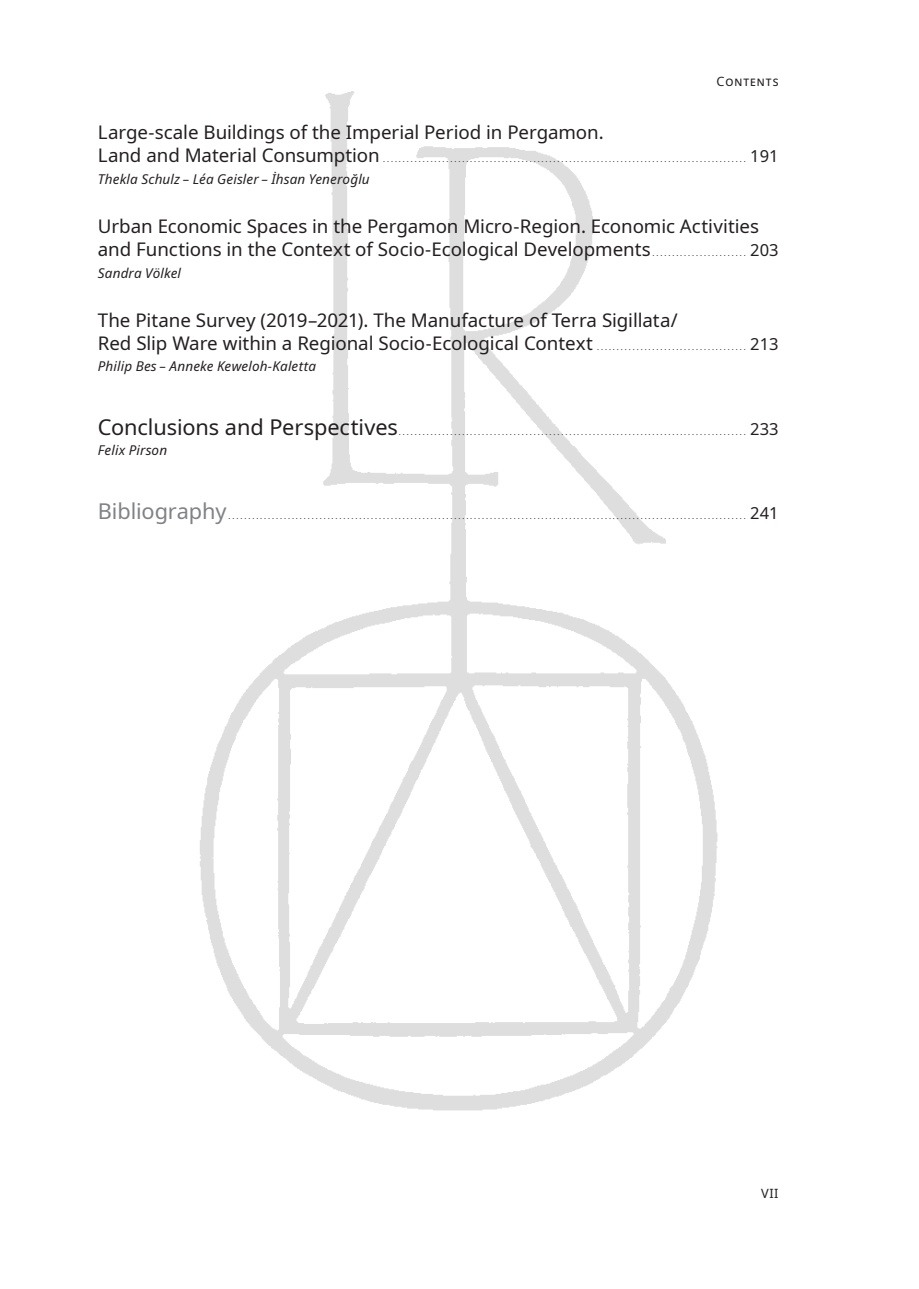
<style>
.page{position:relative;width:919px;height:1289px;background:#fff}
.page>*{position:absolute;margin:0;border:0;box-sizing:border-box;transform-origin:0 0}
.t1{font:21.75px "Noto Sans";letter-spacing:-.005em;color:#231f20}
.t2{font:21.75px "Noto Sans";letter-spacing:-.005em;color:#808285}
.t3{font:18.75px/23.2px "Noto Sans";letter-spacing:-.005em;color:#231f20}
.t4{font:italic 13.5px "Noto Sans";letter-spacing:.01em;color:#231f20}
.t5{font:12.75px "Noto Sans";letter-spacing:.055em;color:#231f20}
.t6{font:7.5px "Noto Sans";color:#231f20}
.s1{font-size:16.5px}
</style>
<div class="page">
<img style="left:200px;top:91px;width:518px;height:1020px">
<h3 class="t5" style="left:716px;top:73px;width:63px">Contents</h3>
<h2 class="t3" style="left:98px;top:121px;width:504px">Large-scale Buildings of the Imperial Period in Pergamon.<br>Land and Material Consumption</h2>
<p class="t6" style="left:383px;top:154px;width:397px">. . . . . . . . . . . . . . . . . . . . . . . . . . . . . . . . . . . . . . . . . . . . . . . . . . . . . . . . . . . . . . . . . . . . . . . . . . . . . . . . . . . . . . . . . . . . <span class="s1">191</span></p>
<h3 class="t4" style="left:98px;top:169px;width:273px">Thekla Schulz – Léa Geisler – İhsan Yeneroğlu</h3>
<h2 class="t3" style="left:98px;top:215px;width:662px">Urban Economic Spaces in the Pergamon Micro-Region . Economic Activities and Functions in the Context of Socio-Ecological Developments</h2>
<p class="t6" style="left:652px;top:248px;width:127px">. . . . . . . . . . . . . . . . . . . . . . . . <span class="s1">203</span></p>
<h3 class="t4" style="left:98px;top:263px;width:85px">Sandra Völkel</h3>
<h2 class="t3" style="left:98px;top:308px;width:581px">The Pitane Survey (2019–2021) . The Manufacture of Terra Sigillata/<br>Red Slip Ware within a Regional Socio-Ecological Context</h2>
<p class="t6" style="left:597px;top:342px;width:183px">. . . . . . . . . . . . . . . . . . . . . . . . . . . . . . . . . . . . . . <span class="s1">213</span></p>
<h3 class="t4" style="left:98px;top:357px;width:220px">Philip Bes – Anneke Keweloh-Kaletta</h3>
<h1 class="t1" style="left:98px;top:412px;width:301px">Conclusions and Perspectives</h1>
<p class="t6" style="left:399px;top:427px;width:381px">. . . . . . . . . . . . . . . . . . . . . . . . . . . . . . . . . . . . . . . . . . . . . . . . . . . . . . . . . . . . . . . . . . . . . . . . . . . . . . . . . . . . . . . . <span class="s1">233</span></p>
<h3 class="t4" style="left:98px;top:440px;width:71px">Felix Pirson</h3>
<h1 class="t2" style="left:98px;top:496px;width:130px">Bibliography</h1>
<p class="t6" style="left:228px;top:511px;width:551px">. . . . . . . . . . . . . . . . . . . . . . . . . . . . . . . . . . . . . . . . . . . . . . . . . . . . . . . . . . . . . . . . . . . . . . . . . . . . . . . . . . . . . . . . . . . . . . . . . . . . . . . . . . . . . . . . . . . . . . . . . . . . . . . . . . . <span class="s1">241</span></p>
<h3 class="t5" style="left:761px;top:1184px;width:19px">VII</h3>
</div>
